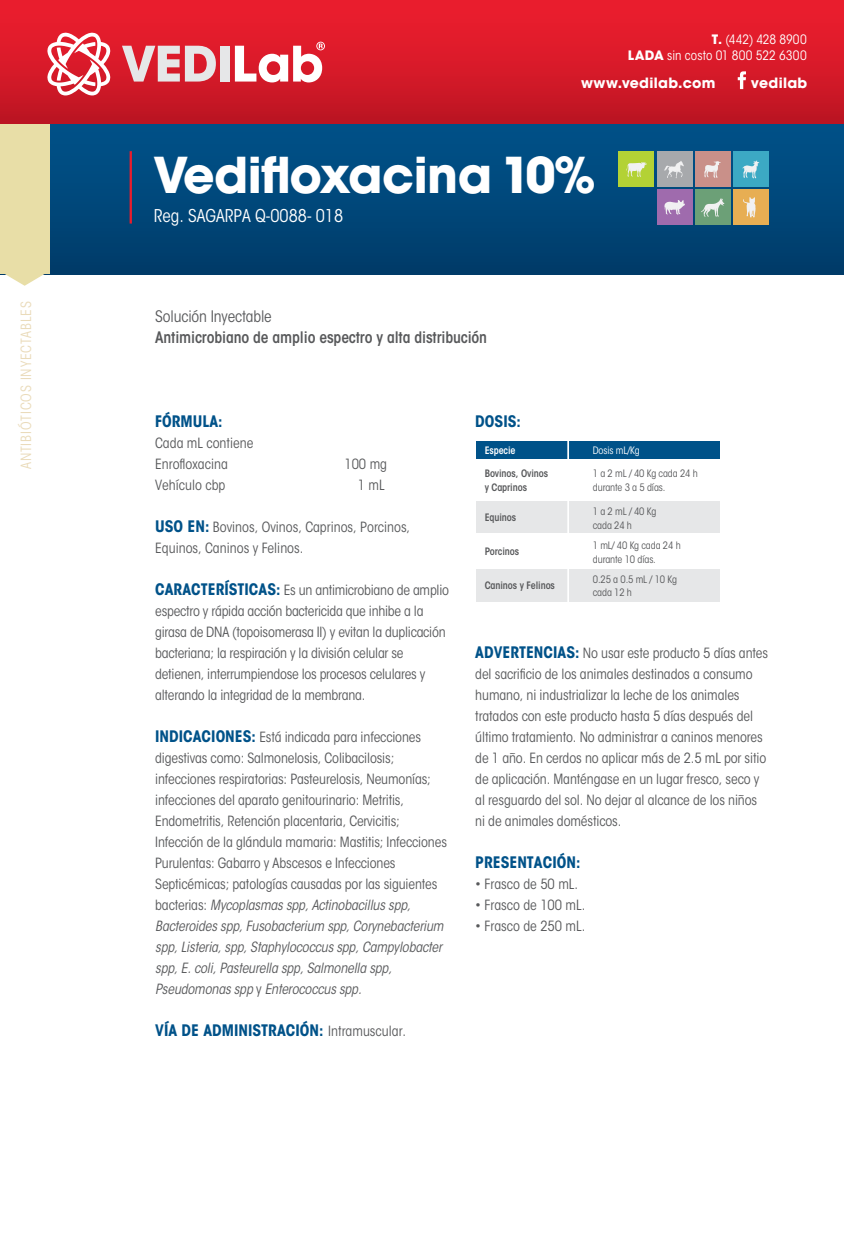
<style>
.page{position:relative;width:844px;height:1241px;background:#fff}
.page>*{position:absolute;margin:0;border:0;box-sizing:border-box;transform-origin:0 0}
.t1{font:700 49px "ITC Avant Garde Std";letter-spacing:-.01em;color:#fff}
.t2{font:condensed 17.5px "ITC Avant Garde Std";color:#fff}
.t3{font:700 condensed 15.75px "ITC Avant Garde Std";color:#005289}
.t4{font:600 condensed 15.75px "ITC Avant Garde Std";letter-spacing:-.01em;color:#58595b}
.t5{font:condensed 15.75px "ITC Avant Garde Std";letter-spacing:-.01em;color:#58595b}
.t6{font:700 14.17px "ITC Avant Garde Std";letter-spacing:.02em;color:#fff}
.t7{font:condensed 14px/21px "ITC Avant Garde Std";letter-spacing:-.01em;color:#58595b}
.t8{font:condensed 14px "ITC Avant Garde Std";letter-spacing:.06em;color:#eadbba}
.t9{font:condensed 12.95px/15.4px "ITC Avant Garde Std";letter-spacing:.01em;color:#fff;text-align:right}
.t10{font:condensed 10.15px/13.5px "ITC Avant Garde Std";letter-spacing:-.01em;color:#58595b}
.t11{font:600 condensed 10.15px/13.5px "ITC Avant Garde Std";letter-spacing:-.01em;color:#58595b}
.t12{font:condensed 10.15px "ITC Avant Garde Std";letter-spacing:-.01em;color:#fff}
.t13{font:600 condensed 10.15px "ITC Avant Garde Std";letter-spacing:-.01em;color:#fff}
.s1{font-weight:700;font-stretch:normal}
.s2{font-weight:700;font-size:15.75px;color:#005289}
.s3{font-style:italic}
.s4{font-weight:400;font-size:14px;color:#58595b}
</style>
<div class="page">
<svg style="left:49px;top:123px;width:794px;height:151px;background:#014678"></svg>
<div style="left:0;top:70px;width:49px;height:204px;background:#e8dea7"></div>
<svg style="left:4px;top:274px;width:41px;height:12px"></svg>
<hr style="left:129px;top:151px;width:3px;height:72px;background:#e91d2d">
<div style="left:618px;top:151px;width:36px;height:36px;background:#b3d235"></div>
<svg style="left:626px;top:162px;width:20px;height:15px"></svg>
<div style="left:656px;top:151px;width:36px;height:36px;background:#a7a9ac"></div>
<svg style="left:664px;top:161px;width:19px;height:17px"></svg>
<div style="left:694px;top:151px;width:36px;height:36px;background:#c99089"></div>
<svg style="left:704px;top:161px;width:17px;height:17px"></svg>
<div style="left:732px;top:151px;width:36px;height:36px;background:#3ca9c4"></div>
<svg style="left:742px;top:160px;width:17px;height:18px"></svg>
<div style="left:656px;top:189px;width:36px;height:36px;background:#9f6bad"></div>
<svg style="left:664px;top:200px;width:20px;height:15px"></svg>
<div style="left:694px;top:189px;width:36px;height:36px;background:#6ca077"></div>
<svg style="left:701px;top:198px;width:23px;height:18px"></svg>
<div style="left:732px;top:189px;width:36px;height:36px;background:#e7ae53"></div>
<svg style="left:743px;top:197px;width:12px;height:20px"></svg>
<div style="left:476px;top:441px;width:243px;height:17px;background:#005289"></div>
<div style="left:476px;top:501px;width:243px;height:31px;background:#e6e7e8"></div>
<div style="left:476px;top:569px;width:243px;height:33px;background:#e6e7e8"></div>
<hr style="left:567px;top:438px;width:2px;height:192px;background:#fff">
<div style="left:0;top:0;width:843px;height:123px;background:linear-gradient(to bottom,#f01e2f,#bf1523)"></div>
<svg style="left:737px;top:71px;width:8px;height:18px"></svg>
<svg style="left:47px;top:32px;width:63px;height:63px"></svg>
<svg style="left:122px;top:46px;width:94px;height:36px;background:#e09198"></svg>
<div style="left:220px;top:46px;width:9px;height:36px;background:#e6e7e8"></div>
<svg style="left:235px;top:42px;width:90px;height:40px"></svg>
<p class="t8" style="left:18px;top:469px;width:169px;rotate:-90deg">ANTIBIÓTICOS INYECTABLES</p>
<p class="t9" style="left:627px;top:32px;width:180px"><span class="s1">T.</span> (442) 428 8900<br><span class="s1">LADA</span> sin costo 01 800 522 6300</p>
<p class="t6" style="left:750px;top:73px;width:58px">vedilab</p>
<p class="t6" style="left:581px;top:73px;width:136px">www.vedilab.com</p>
<h1 class="t1" style="left:153px;top:143px;width:444px">Vedifloxacina 10%</h1>
<p class="t2" style="left:154px;top:205px;width:191px">Reg. SAGARPA Q-0088- 018</p>
<p class="t5" style="left:155px;top:306px;width:118px">Solución Inyectable</p>
<p class="t4" style="left:155px;top:327px;width:333px">Antimicrobiano de amplio espectro y alta distribución</p>
<p class="t3" style="left:155px;top:410px;width:69px">FÓRMULA:</p>
<p class="t7" style="left:155px;top:432px;width:100px">Cada mL contiene<br>Enrofloxacina</p>
<p class="t7" style="left:344px;top:453px;width:44px">100 mg</p>
<p class="t7" style="left:155px;top:474px;width:72px">Vehículo cbp</p>
<p class="t7" style="left:358px;top:474px;width:28px">1 mL</p>
<p class="t7" style="left:155px;top:516px;width:256px"><span class="s2">USO EN:</span> Bovinos, Ovinos, Caprinos, Porcinos,<br>Equinos, Caninos y Felinos.</p>
<p class="t7" style="left:155px;top:579px;width:295px"><span class="s2">CARACTERÍSTICAS:</span> Es un antimicrobiano de amplio espectro y rápida acción bactericida que inhibe a la girasa de DNA (topoisomerasa II) y evitan la duplicación bacteriana; la respiración y la división celular se detienen, interrumpiendose los procesos celulares y alterando la integridad de la membrana.</p>
<p class="t7" style="left:155px;top:726px;width:293px"><span class="s2">INDICACIONES:</span> Está indicada para infecciones digestivas como: Salmonelosis, Colibacilosis; infecciones respiratorias: Pasteurelosis, Neumonías; infecciones del aparato genitourinario: Metritis, Endometritis, Retención placentaria, Cervicitis; Infección de la glándula mamaria: Mastitis; Infecciones Purulentas: Gabarro y Abscesos e Infecciones Septicémicas; patologías causadas por las siguientes bacterias: <span class="s3">Mycoplasmas spp, Actinobacillus spp, Bacteroides spp, Fusobacterium spp, Corynebacterium spp, Listeria, spp, Staphylococcus spp, Campylobacter spp, E. coli, Pasteurella spp, Salmonella spp, Pseudomonas spp</span> y <span class="s3">Enterococcus spp.</span></p>
<p class="t3" style="left:155px;top:1019px;width:252px">VÍA DE ADMINISTRACIÓN: <span class="s4">Intramuscular.</span></p>
<p class="t3" style="left:475px;top:410px;width:47px">DOSIS:</p>
<p class="t13" style="left:484px;top:443px;width:32px">Especie</p>
<p class="t11" style="left:484px;top:466px;width:65px">Bovinos, Ovinos y Caprinos</p>
<p class="t11" style="left:484px;top:510px;width:33px">Equinos</p>
<p class="t11" style="left:484px;top:544px;width:36px">Porcinos</p>
<p class="t11" style="left:484px;top:578px;width:72px">Caninos y Felinos</p>
<p class="t12" style="left:592px;top:443px;width:48px">Dosis mL/Kg</p>
<p class="t10" style="left:592px;top:467px;width:106px">1 a 2 mL / 40 Kg cada 24 h durante 3 a 5 días.</p>
<p class="t10" style="left:592px;top:504px;width:65px">1 a 2 mL / 40 Kg cada 24 h</p>
<p class="t10" style="left:592px;top:538px;width:89px">1 mL/ 40 Kg cada 24 h durante 10 días.</p>
<p class="t10" style="left:592px;top:572px;width:86px">0.25 a 0.5 mL / 10 Kg cada 12 h</p>
<p class="t7" style="left:475px;top:642px;width:294px"><span class="s2">ADVERTENCIAS:</span> No usar este producto 5 días antes del sacrificio de los animales destinados a consumo humano, ni industrializar la leche de los animales tratados con este producto hasta 5 días después del último tratamiento. No administrar a caninos menores de 1 año. En cerdos no aplicar más de 2.5 mL por sitio de aplicación. Manténgase en un lugar fresco, seco y al resguardo del sol. No dejar al alcance de los niños ni de animales domésticos.</p>
<p class="t3" style="left:475px;top:851px;width:107px">PRESENTACIÓN:</p>
<p class="t7" style="left:475px;top:873px;width:104px">• Frasco de 50 mL.</p>
<p class="t7" style="left:475px;top:894px;width:111px">• Frasco de 100 mL.</p>
<p class="t7" style="left:475px;top:915px;width:111px">• Frasco de 250 mL.</p>
</div>
